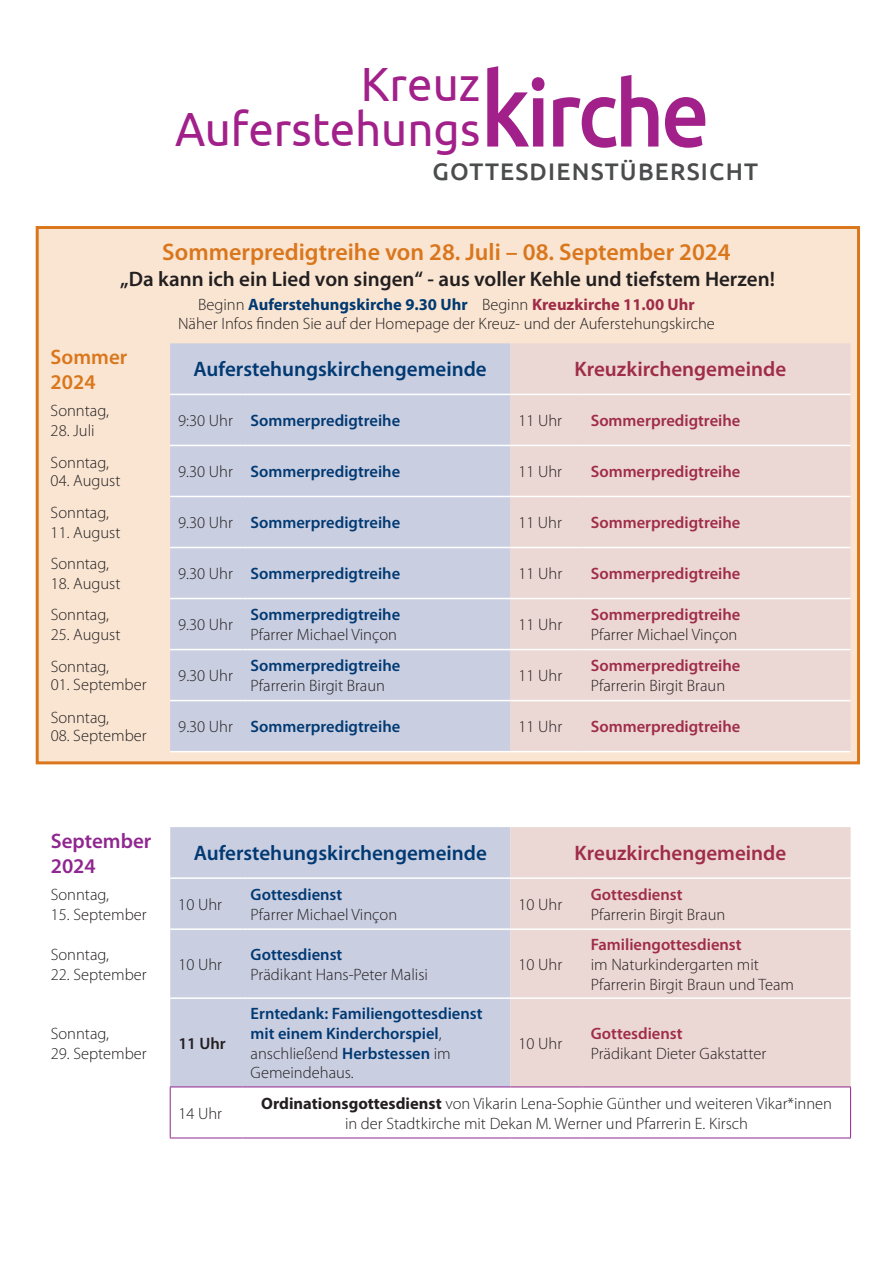
<style>
.page{position:relative;width:893px;height:1263px;background:#fff}
.page>*{position:absolute;margin:0;border:0;box-sizing:border-box;transform-origin:0 0}
.t1{font:48px/45px "Ubuntu";color:#a2208a;scale:.95 1}
.t2{font:600 24px "Myriad Pro";color:#da761c}
.t3{font:500 24px "Ubuntu";letter-spacing:.05em;color:#4b4c4d}
.t4{font:600 21px "Myriad Pro";color:#231f20}
.t5{font:600 21px "Myriad Pro";color:#013972}
.t6{font:600 21px "Myriad Pro";color:#9f2c48}
.t7{font:600 21px/25.2px "Myriad Pro";color:#90268f}
.t8{font:600 21px/25.2px "Myriad Pro";color:#da761c}
.t9{font:300 16.5px/19.8px "Myriad Pro";color:#231f20;text-align:center}
.t10{font:600 16.5px/19.8px "Myriad Pro";color:#013972}
.t11{font:600 16.5px "Myriad Pro";color:#9f2c48}
.t12{font:600 16.5px "Myriad Pro";color:#231f20}
.s1{font-weight:500;font-size:103.5px}
.s2{font-weight:500;font-size:92.4px}
.s3{font-weight:700;color:#013972}
.s4{font-weight:700;color:#9f2c48}
.s5{font-weight:300;color:#231f20}
.s6{font-weight:700}
</style>
<div class="page">
<div style="left:36px;top:226px;width:824px;height:538px;background:#f9e5d2;border:3px solid #da761c"></div>
<div style="left:170px;top:343px;width:340px;height:408px;background:#c9cee1"></div>
<div style="left:510px;top:343px;width:340px;height:408px;background:#ebd7d3"></div>
<hr style="left:170px;top:394px;width:72px;height:1px;background:#fff">
<hr style="left:242px;top:394px;width:268px;height:1px;background:#fff">
<hr style="left:510px;top:394px;width:73px;height:1px;background:#fff">
<hr style="left:583px;top:394px;width:267px;height:1px;background:#fff">
<hr style="left:170px;top:445px;width:72px;height:1px;background:#fff">
<hr style="left:242px;top:445px;width:268px;height:1px;background:#fff">
<hr style="left:510px;top:445px;width:73px;height:1px;background:#fff">
<hr style="left:583px;top:445px;width:267px;height:1px;background:#fff">
<hr style="left:170px;top:496px;width:72px;height:1px;background:#fff">
<hr style="left:242px;top:496px;width:268px;height:1px;background:#fff">
<hr style="left:510px;top:496px;width:73px;height:1px;background:#fff">
<hr style="left:583px;top:496px;width:267px;height:1px;background:#fff">
<hr style="left:170px;top:547px;width:72px;height:1px;background:#fff">
<hr style="left:242px;top:547px;width:268px;height:1px;background:#fff">
<hr style="left:510px;top:547px;width:73px;height:1px;background:#fff">
<hr style="left:583px;top:547px;width:267px;height:1px;background:#fff">
<hr style="left:170px;top:598px;width:72px;height:1px;background:#fff">
<hr style="left:242px;top:598px;width:268px;height:1px;background:#fff">
<hr style="left:510px;top:598px;width:73px;height:1px;background:#fff">
<hr style="left:583px;top:598px;width:267px;height:1px;background:#fff">
<hr style="left:170px;top:649px;width:72px;height:1px;background:#fff">
<hr style="left:242px;top:649px;width:268px;height:1px;background:#fff">
<hr style="left:510px;top:649px;width:73px;height:1px;background:#fff">
<hr style="left:583px;top:649px;width:267px;height:1px;background:#fff">
<hr style="left:170px;top:700px;width:72px;height:1px;background:#fff">
<hr style="left:242px;top:700px;width:268px;height:1px;background:#fff">
<hr style="left:510px;top:700px;width:73px;height:1px;background:#fff">
<hr style="left:583px;top:700px;width:267px;height:1px;background:#fff">
<hr style="left:170px;top:751px;width:72px;height:1px;background:#fff">
<hr style="left:242px;top:751px;width:268px;height:1px;background:#fff">
<hr style="left:510px;top:751px;width:73px;height:1px;background:#fff">
<hr style="left:583px;top:751px;width:267px;height:1px;background:#fff">
<div style="left:170px;top:827px;width:340px;height:259px;background:#c9cee1"></div>
<div style="left:510px;top:827px;width:341px;height:259px;background:#ebd7d3"></div>
<hr style="left:170px;top:1086px;width:72px;height:1px;background:#90268f">
<hr style="left:242px;top:1086px;width:268px;height:1px;background:#90268f">
<hr style="left:510px;top:1086px;width:73px;height:1px;background:#90268f">
<hr style="left:583px;top:1086px;width:268px;height:1px;background:#90268f">
<hr style="left:850px;top:1087px;width:1px;height:50px;background:#90268f">
<hr style="left:170px;top:1137px;width:72px;height:1px;background:#90268f">
<hr style="left:242px;top:1137px;width:268px;height:1px;background:#90268f">
<hr style="left:510px;top:1137px;width:73px;height:1px;background:#90268f">
<hr style="left:583px;top:1137px;width:268px;height:1px;background:#90268f">
<hr style="left:170px;top:1087px;width:1px;height:50px;background:#90268f">
<hr style="left:170px;top:877px;width:72px;height:2px;background:#fff">
<hr style="left:242px;top:877px;width:268px;height:2px;background:#fff">
<hr style="left:510px;top:877px;width:73px;height:2px;background:#fff">
<hr style="left:583px;top:877px;width:268px;height:2px;background:#fff">
<hr style="left:170px;top:928px;width:72px;height:2px;background:#fff">
<hr style="left:242px;top:928px;width:268px;height:2px;background:#fff">
<hr style="left:510px;top:928px;width:73px;height:2px;background:#fff">
<hr style="left:583px;top:928px;width:268px;height:2px;background:#fff">
<hr style="left:170px;top:997px;width:72px;height:2px;background:#fff">
<hr style="left:242px;top:997px;width:268px;height:2px;background:#fff">
<hr style="left:510px;top:997px;width:73px;height:2px;background:#fff">
<hr style="left:583px;top:997px;width:268px;height:2px;background:#fff">
<h1 class="t1" style="left:175px;top:60px;width:564px;text-indent:186px">Kreuz<br>Auferstehungs<span class="s1">k</span><span class="s2">irche</span></h1>
<h2 class="t3" style="left:432px;top:156px;width:327px">GOTTESDIENSTÜBERSICHT</h2>
<h2 class="t2" style="left:162px;top:239px;width:570px">Sommerpredigtreihe von 28. Juli – 08. September 2024</h2>
<p class="t4" style="left:120px;top:267px;width:656px">„Da kann ich ein Lied von singen“ - aus voller Kehle und tiefstem Herzen!</p>
<p class="t9" style="left:178px;top:294px;width:538px">Beginn <span class="s3">Auferstehungskirche 9.30 Uhr</span> Beginn <span class="s4">Kreuzkirche 11.00 Uhr<br></span>Näher Infos finden Sie auf der Homepage der Kreuz- und der Auferstehungskirche</p>
<p class="t8" style="left:51px;top:345px;width:78px">Sommer<br>2024</p>
<p class="t5" style="left:194px;top:358px;width:295px">Auferstehungskirchengemeinde</p>
<p class="t6" style="left:574px;top:358px;width:213px">Kreuzkirchengemeinde</p>
<p class="t9" style="left:51px;top:401px;width:60px">Sonntag,</p>
<p class="t9" style="left:51px;top:421px;width:45px">28. Juli</p>
<p class="t10" style="left:178px;top:411px;width:223px"><span class="s5">9:30 Uhr</span> Sommerpredigtreihe</p>
<p class="t9" style="left:518px;top:411px;width:45px">11 Uhr</p>
<p class="t11" style="left:591px;top:411px;width:151px">Sommerpredigtreihe</p>
<p class="t9" style="left:51px;top:453px;width:60px">Sonntag,</p>
<p class="t9" style="left:51px;top:471px;width:71px">04. August</p>
<p class="t9" style="left:51px;top:503px;width:60px">Sonntag,</p>
<p class="t9" style="left:51px;top:523px;width:71px">11. August</p>
<p class="t9" style="left:51px;top:554px;width:60px">Sonntag,</p>
<p class="t9" style="left:51px;top:574px;width:71px">18. August</p>
<p class="t9" style="left:51px;top:605px;width:60px">Sonntag,</p>
<p class="t9" style="left:51px;top:625px;width:71px">25. August</p>
<p class="t9" style="left:51px;top:657px;width:60px">Sonntag,</p>
<p class="t9" style="left:51px;top:675px;width:97px">01. September</p>
<p class="t9" style="left:51px;top:708px;width:60px">Sonntag,</p>
<p class="t9" style="left:51px;top:726px;width:97px">08. September</p>
<p class="t10" style="left:178px;top:462px;width:223px"><span class="s5">9.30 Uhr</span> Sommerpredigtreihe</p>
<p class="t9" style="left:518px;top:462px;width:45px">11 Uhr</p>
<p class="t11" style="left:591px;top:462px;width:151px">Sommerpredigtreihe</p>
<p class="t10" style="left:178px;top:513px;width:223px"><span class="s5">9.30 Uhr</span> Sommerpredigtreihe</p>
<p class="t9" style="left:518px;top:513px;width:45px">11 Uhr</p>
<p class="t11" style="left:591px;top:513px;width:151px">Sommerpredigtreihe</p>
<p class="t10" style="left:178px;top:564px;width:223px"><span class="s5">9.30 Uhr</span> Sommerpredigtreihe</p>
<p class="t9" style="left:518px;top:564px;width:45px">11 Uhr</p>
<p class="t11" style="left:591px;top:564px;width:151px">Sommerpredigtreihe</p>
<p class="t9" style="left:178px;top:615px;width:56px">9.30 Uhr</p>
<p class="t9" style="left:178px;top:666px;width:56px">9.30 Uhr</p>
<p class="t10" style="left:251px;top:605px;width:151px">Sommerpredigtreihe</p>
<p class="t9" style="left:251px;top:625px;width:148px">Pfarrer Michael Vinçon</p>
<p class="t10" style="left:251px;top:656px;width:151px">Sommerpredigtreihe</p>
<p class="t9" style="left:251px;top:676px;width:136px">Pfarrerin Birgit Braun</p>
<p class="t9" style="left:518px;top:615px;width:45px">11 Uhr</p>
<p class="t9" style="left:518px;top:666px;width:45px">11 Uhr</p>
<p class="t11" style="left:591px;top:606px;width:151px">Sommerpredigtreihe</p>
<p class="t9" style="left:591px;top:625px;width:148px">Pfarrer Michael Vinçon</p>
<p class="t11" style="left:591px;top:657px;width:151px">Sommerpredigtreihe</p>
<p class="t9" style="left:591px;top:676px;width:136px">Pfarrerin Birgit Braun</p>
<p class="t10" style="left:178px;top:717px;width:223px"><span class="s5">9.30 Uhr</span> Sommerpredigtreihe</p>
<p class="t9" style="left:518px;top:717px;width:45px">11 Uhr</p>
<p class="t11" style="left:591px;top:718px;width:151px">Sommerpredigtreihe</p>
<p class="t7" style="left:51px;top:828px;width:102px">September<br>2024</p>
<p class="t5" style="left:194px;top:841px;width:295px">Auferstehungskirchengemeinde</p>
<p class="t6" style="left:575px;top:841px;width:213px">Kreuzkirchengemeinde</p>
<p class="t9" style="left:51px;top:885px;width:60px">Sonntag,</p>
<p class="t9" style="left:51px;top:905px;width:97px">15. September</p>
<p class="t9" style="left:178px;top:895px;width:45px">10 Uhr</p>
<p class="t10" style="left:251px;top:885px;width:93px">Gottesdienst</p>
<p class="t9" style="left:251px;top:905px;width:148px">Pfarrer Michael Vinçon</p>
<p class="t9" style="left:518px;top:895px;width:45px">10 Uhr</p>
<p class="t11" style="left:591px;top:885px;width:93px">Gottesdienst</p>
<p class="t9" style="left:591px;top:905px;width:136px">Pfarrerin Birgit Braun</p>
<p class="t9" style="left:51px;top:945px;width:60px">Sonntag,</p>
<p class="t9" style="left:51px;top:965px;width:97px">22. September</p>
<p class="t9" style="left:178px;top:955px;width:45px">10 Uhr</p>
<p class="t10" style="left:251px;top:945px;width:93px">Gottesdienst</p>
<p class="t9" style="left:251px;top:965px;width:179px">Prädikant Hans-Peter Malisi</p>
<p class="t9" style="left:518px;top:955px;width:45px">10 Uhr</p>
<p class="t11" style="left:591px;top:935px;width:152px">Familiengottesdienst</p>
<p class="t9" style="left:591px;top:955px;width:205px;text-align:left">im Naturkindergarten mit<br>Pfarrerin Birgit Braun und Team</p>
<p class="t9" style="left:51px;top:1024px;width:60px">Sonntag,</p>
<p class="t9" style="left:51px;top:1043px;width:97px">29. September</p>
<p class="t12" style="left:178px;top:1034px;width:49px">11 Uhr</p>
<p class="t10" style="left:251px;top:1004px;width:233px">Erntedank: Familiengottesdienst mit einem Kinderchorspiel<span class="s5">, anschließend</span> Herbstessen <span class="s5">im<br>Gemeindehaus.</span></p>
<p class="t9" style="left:519px;top:1034px;width:45px">10 Uhr</p>
<p class="t11" style="left:591px;top:1024px;width:93px">Gottesdienst</p>
<p class="t9" style="left:591px;top:1043px;width:177px">Prädikant Dieter Gakstatter</p>
<p class="t9" style="left:178px;top:1103px;width:45px">14 Uhr</p>
<p class="t9" style="left:261px;top:1094px;width:572px"><span class="s6">Ordinationsgottesdienst</span> von Vikarin Lena-Sophie Günther und weiteren Vikar*innen in der Stadtkirche mit Dekan M. Werner und Pfarrerin E. Kirsch</p>
</div>
